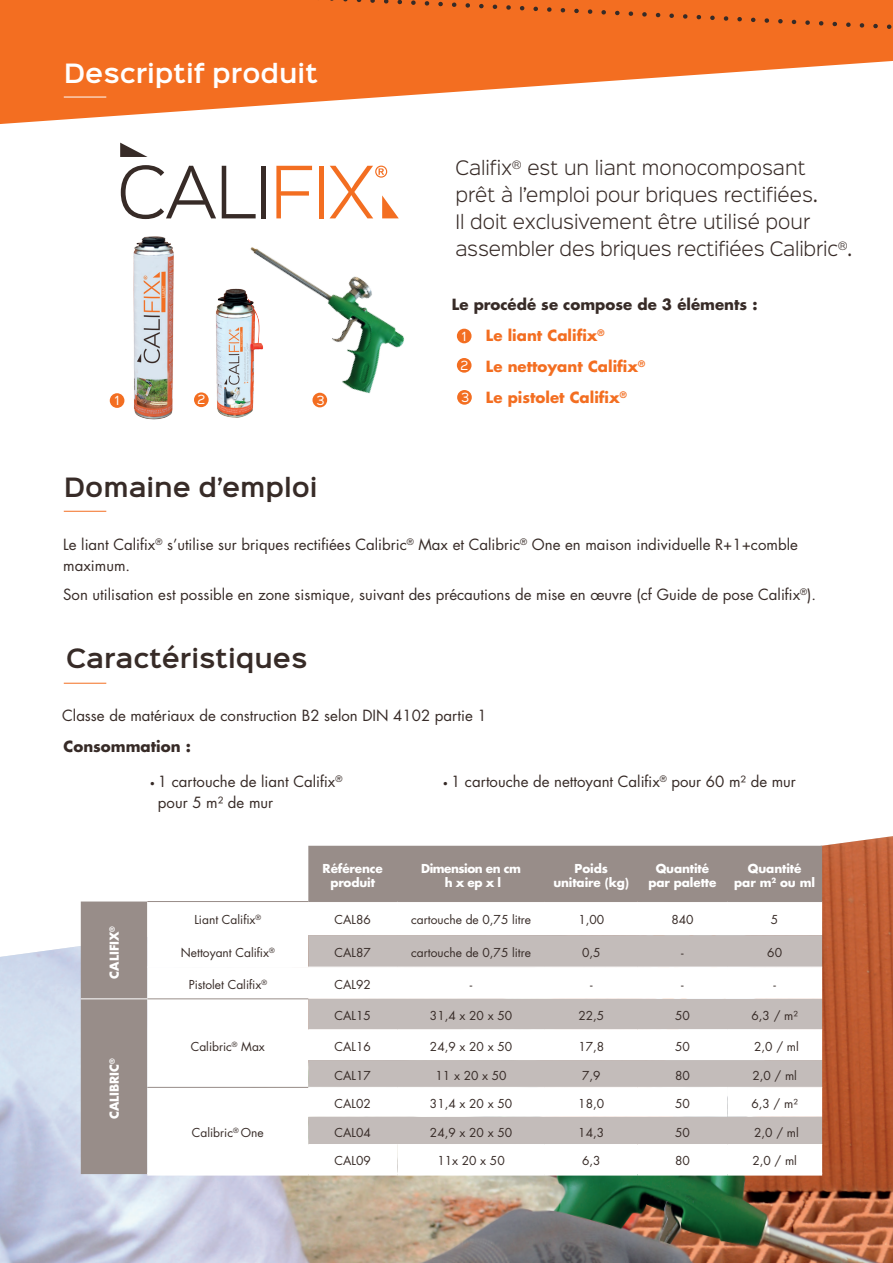
<style>
.page{position:relative;width:893px;height:1263px;background:#fff}
.page>*{position:absolute;margin:0;border:0;box-sizing:border-box;transform-origin:0 0}
.t1{font:600 24px "Sinkin Sans 600";color:#372b27}
.t2{font:600 24px "Sinkin Sans 600";color:#fff}
.t3{font:300 18px/27px "Sinkin Sans 300";color:#372b27}
.t4{font:15px/21px "Futura";color:#372b27}
.t5{font:700 15px/31.2px "Futura";color:#f36e21}
.t6{font:700 15px "Futura";color:#372b27}
.t7{font:12px "Futura";color:#372b27}
.t8{font:700 12px/14.4px "Futura";letter-spacing:-.01em;color:#fff;text-align:center}
.t9{font:700 12px/14.4px "Futura";letter-spacing:-.04em;color:#fff;text-align:center}
.t10{font:11.4px "Sinkin Sans 400";color:#fff}
.t11{font:8.7px "Futura";color:#372b27}
.s1{color:#372b27}
.s2{font-size:9px}
</style>
<div class="page">
<img style="left:0;top:836px;width:893px;height:427px">
<svg style="left:0;top:0;width:566px;height:124px;fill:#f36e21"></svg>
<img style="left:120px;top:236px;width:54px;height:184px">
<img style="left:194px;top:182px;width:211px;height:236px">
<svg style="left:121px;top:165px;width:95px;height:54px"></svg>
<svg style="left:222px;top:166px;width:34px;height:52px"></svg>
<div style="left:261px;top:166px;width:5px;height:52px;background:#372b27"></div>
<svg style="left:276px;top:166px;width:36px;height:52px"></svg>
<hr style="left:319px;top:166px;width:4px;height:52px;background:#f36e21">
<svg style="left:120px;top:143px;width:28px;height:14px"></svg>
<svg style="left:330px;top:166px;width:69px;height:52px"></svg>
<hr style="left:64px;top:97px;width:42px;height:1px;background:#fff">
<hr style="left:64px;top:511px;width:42px;height:1px;background:#f36e21">
<hr style="left:64px;top:683px;width:42px;height:1px;background:#f36e21">
<svg style="left:81px;top:846px;width:741px;height:328px;fill:#988d89"></svg>
<svg style="left:147px;top:902px;width:675px;height:270px"></svg>
<svg style="left:308px;top:935px;width:514px;height:209px;background:#cbc4c3"></svg>
<svg style="left:147px;top:968px;width:675px;height:119px"></svg>
<svg style="left:147px;top:1088px;width:580px;height:84px"></svg>
<hr style="left:308px;top:901px;width:89px;height:1px;background:#988d89">
<hr style="left:397px;top:901px;width:148px;height:1px;background:#988d89">
<hr style="left:545px;top:901px;width:93px;height:1px;background:#988d89">
<hr style="left:638px;top:901px;width:89px;height:1px;background:#988d89">
<hr style="left:727px;top:901px;width:95px;height:1px;background:#988d89">
<hr style="left:147px;top:901px;width:161px;height:1px;background:#988d89">
<hr style="left:147px;top:998px;width:161px;height:1px;background:#988d89">
<hr style="left:147px;top:1087px;width:161px;height:1px;background:#988d89">
<hr style="left:81px;top:998px;width:66px;height:1px;background:#fff">
<hr style="left:147px;top:967px;width:161px;height:1px;background:#fff">
<hr style="left:308px;top:967px;width:89px;height:1px;background:#fff">
<hr style="left:397px;top:967px;width:148px;height:1px;background:#fff">
<hr style="left:545px;top:967px;width:93px;height:1px;background:#fff">
<hr style="left:638px;top:967px;width:89px;height:1px;background:#fff">
<hr style="left:727px;top:967px;width:95px;height:1px;background:#fff">
<hr style="left:308px;top:1029px;width:89px;height:1px;background:#fff">
<hr style="left:397px;top:1029px;width:148px;height:1px;background:#fff">
<hr style="left:545px;top:1029px;width:93px;height:1px;background:#fff">
<hr style="left:638px;top:1029px;width:89px;height:1px;background:#fff">
<hr style="left:727px;top:1029px;width:95px;height:1px;background:#fff">
<hr style="left:308px;top:1087px;width:89px;height:1px;background:#fff">
<hr style="left:397px;top:1087px;width:148px;height:1px;background:#fff">
<hr style="left:545px;top:1087px;width:93px;height:1px;background:#fff">
<hr style="left:638px;top:1087px;width:89px;height:1px;background:#fff">
<hr style="left:727px;top:1087px;width:95px;height:1px;background:#fff">
<hr style="left:308px;top:1144px;width:89px;height:1px;background:#fff">
<hr style="left:397px;top:1144px;width:148px;height:1px;background:#fff">
<hr style="left:545px;top:1144px;width:93px;height:1px;background:#fff">
<hr style="left:638px;top:1144px;width:89px;height:1px;background:#fff">
<hr style="left:727px;top:1144px;width:95px;height:1px;background:#fff">
<hr style="left:147px;top:1172px;width:161px;height:3px;background:#fff">
<hr style="left:308px;top:1172px;width:89px;height:3px;background:#fff">
<hr style="left:397px;top:1172px;width:148px;height:3px;background:#fff">
<hr style="left:545px;top:1172px;width:93px;height:3px;background:#fff">
<hr style="left:638px;top:1172px;width:89px;height:3px;background:#fff">
<hr style="left:727px;top:1172px;width:95px;height:3px;background:#fff">
<svg style="left:82px;top:0;width:811px;height:84px;background:#f1752d"></svg>
<div style="left:457px;top:329px;width:15px;height:14px;background:#f36e21;border-radius:50%"></div>
<div style="left:457px;top:358px;width:15px;height:15px;background:#f36e21;border-radius:50%"></div>
<div style="left:457px;top:390px;width:15px;height:15px;background:#f36e21;border-radius:50%"></div>
<div style="left:110px;top:393px;width:14px;height:15px;background:#f36e21;border-radius:50%"></div>
<div style="left:194px;top:392px;width:15px;height:15px;background:#f36e21;border-radius:50%"></div>
<div style="left:312px;top:393px;width:15px;height:14px;background:#f36e21;border-radius:50%"></div>
<h1 class="t2" style="left:64px;top:52px;width:255px">Descriptif produit</h1>
<p class="t3" style="left:455px;top:153px;width:398px">Califix<sup>®</sup> est un liant monocomposant<br>prêt à l’emploi pour briques rectifiées.<br>Il doit exclusivement être utilisé pour assembler des briques rectifiées Calibric<sup>®</sup>.</p>
<p class="t5" style="left:486px;top:288px;width:273px;text-indent:-34px"><span class="s1">Le procédé se compose de 3 éléments :<br></span>Le liant Califix<sup>®<br></sup>Le nettoyant Califix<sup>®<br></sup>Le pistolet Califix<sup>®</sup></p>
<p class="t10" style="left:462px;top:326px;width:6px">1</p>
<p class="t10" style="left:460px;top:356px;width:9px">2</p>
<p class="t10" style="left:115px;top:391px;width:6px">1</p>
<p class="t10" style="left:197px;top:390px;width:9px">2</p>
<p class="t10" style="left:316px;top:390px;width:10px">3</p>
<p class="t10" style="left:461px;top:388px;width:10px">3</p>
<h1 class="t1" style="left:64px;top:466px;width:255px">Domaine d’emploi</h1>
<p class="t4" style="left:63px;top:534px;width:736px">Le liant Califix<sup>®</sup> s’utilise sur briques rectifiées Calibric<sup>®</sup> Max et Calibric<sup>®</sup> One en maison individuelle R+1+comble maximum.</p>
<p class="t4" style="left:63px;top:584px;width:754px">Son utilisation est possible en zone sismique, suivant des précautions de mise en œuvre (cf Guide de pose Califix<sup>®</sup>).</p>
<h1 class="t1" style="left:66px;top:637px;width:243px">Caractéristiques</h1>
<p class="t4" style="left:62px;top:705px;width:426px">Classe de matériaux de construction B2 selon DIN 4102 partie 1</p>
<p class="t6" style="left:64px;top:736px;width:129px">Consommation :</p>
<p class="t4" style="left:150px;top:771px;width:187px"><span class="s2">•</span> 1 cartouche de liant Califix</p>
<p class="t11" style="left:335px;top:773px;width:8px">®</p>
<p class="t4" style="left:158px;top:792px;width:117px">pour 5 m² de mur</p>
<p class="t4" style="left:443px;top:771px;width:354px"><span class="s2">•</span> 1 cartouche de nettoyant Califix<sup>®</sup> pour 60 m² de mur</p>
<p class="t8" style="left:107px;top:978px;width:54px;rotate:-90deg">CALIFIX<sup>®</sup></p>
<p class="t8" style="left:107px;top:1119px;width:62px;rotate:-90deg">CALIBRIC<sup>®</sup></p>
<p class="t8" style="left:323px;top:860px;width:62px">Référence produit</p>
<p class="t9" style="left:421px;top:860px;width:101px">Dimension en cm h x ep x l</p>
<p class="t8" style="left:553px;top:860px;width:77px">Poids unitaire (kg)</p>
<p class="t8" style="left:648px;top:860px;width:69px">Quantité par palette</p>
<p class="t8" style="left:734px;top:860px;width:82px">Quantité<br>par m<sup>2</sup> ou ml</p>
<p class="t7" style="left:194px;top:911px;width:68px">Liant Califix<sup>®</sup></p>
<p class="t7" style="left:335px;top:911px;width:38px">CAL86</p>
<p class="t7" style="left:411px;top:911px;width:122px">cartouche de 0,75 litre</p>
<p class="t7" style="left:578px;top:911px;width:27px">1,00</p>
<p class="t7" style="left:671px;top:911px;width:24px">840</p>
<p class="t7" style="left:771px;top:911px;width:9px">5</p>
<p class="t7" style="left:181px;top:944px;width:95px">Nettoyant Califix<sup>®</sup></p>
<p class="t7" style="left:335px;top:944px;width:38px">CAL87</p>
<p class="t7" style="left:411px;top:944px;width:122px">cartouche de 0,75 litre</p>
<p class="t7" style="left:582px;top:944px;width:20px">0,5</p>
<p class="t7" style="left:681px;top:944px;width:4px">-</p>
<p class="t7" style="left:767px;top:944px;width:16px">60</p>
<p class="t7" style="left:189px;top:976px;width:80px">Pistolet Califix<sup>®</sup></p>
<p class="t7" style="left:335px;top:976px;width:38px">CAL92</p>
<p class="t7" style="left:470px;top:976px;width:4px">-</p>
<p class="t7" style="left:590px;top:976px;width:4px">-</p>
<p class="t7" style="left:681px;top:976px;width:4px">-</p>
<p class="t7" style="left:773px;top:976px;width:4px">-</p>
<p class="t7" style="left:335px;top:1007px;width:38px">CAL15</p>
<p class="t7" style="left:430px;top:1007px;width:84px">31,4 x 20 x 50</p>
<p class="t7" style="left:578px;top:1007px;width:27px">22,5</p>
<p class="t7" style="left:675px;top:1007px;width:16px">50</p>
<p class="t7" style="left:751px;top:1007px;width:48px">6,3 / m²</p>
<p class="t7" style="left:191px;top:1038px;width:76px">Calibric<sup>®</sup> Max</p>
<p class="t7" style="left:335px;top:1038px;width:38px">CAL16</p>
<p class="t7" style="left:430px;top:1038px;width:84px">24,9 x 20 x 50</p>
<p class="t7" style="left:578px;top:1038px;width:27px">17,8</p>
<p class="t7" style="left:675px;top:1038px;width:16px">50</p>
<p class="t7" style="left:754px;top:1038px;width:46px">2,0 / ml</p>
<p class="t7" style="left:335px;top:1067px;width:38px">CAL17</p>
<p class="t7" style="left:435px;top:1067px;width:73px">11 x 20 x 50</p>
<p class="t7" style="left:582px;top:1067px;width:20px">7,9</p>
<p class="t7" style="left:675px;top:1067px;width:16px">80</p>
<p class="t7" style="left:752px;top:1067px;width:46px">2,0 / ml</p>
<p class="t7" style="left:335px;top:1095px;width:38px">CAL02</p>
<p class="t7" style="left:430px;top:1095px;width:84px">31,4 x 20 x 50</p>
<p class="t7" style="left:578px;top:1095px;width:27px">18,0</p>
<p class="t7" style="left:675px;top:1095px;width:16px">50</p>
<p class="t7" style="left:751px;top:1095px;width:48px">6,3 / m²</p>
<p class="t7" style="left:192px;top:1124px;width:73px">Calibric<sup>®</sup> One</p>
<p class="t7" style="left:335px;top:1124px;width:38px">CAL04</p>
<p class="t7" style="left:430px;top:1124px;width:84px">24,9 x 20 x 50</p>
<p class="t7" style="left:578px;top:1124px;width:27px">14,3</p>
<p class="t7" style="left:675px;top:1124px;width:16px">50</p>
<p class="t7" style="left:754px;top:1124px;width:46px">2,0 / ml</p>
<p class="t7" style="left:335px;top:1152px;width:38px">CAL09</p>
<p class="t7" style="left:437px;top:1152px;width:69px">11x 20 x 50</p>
<p class="t7" style="left:582px;top:1152px;width:20px">6,3</p>
<p class="t7" style="left:675px;top:1152px;width:16px">80</p>
<p class="t7" style="left:752px;top:1152px;width:46px">2,0 / ml</p>
</div>
